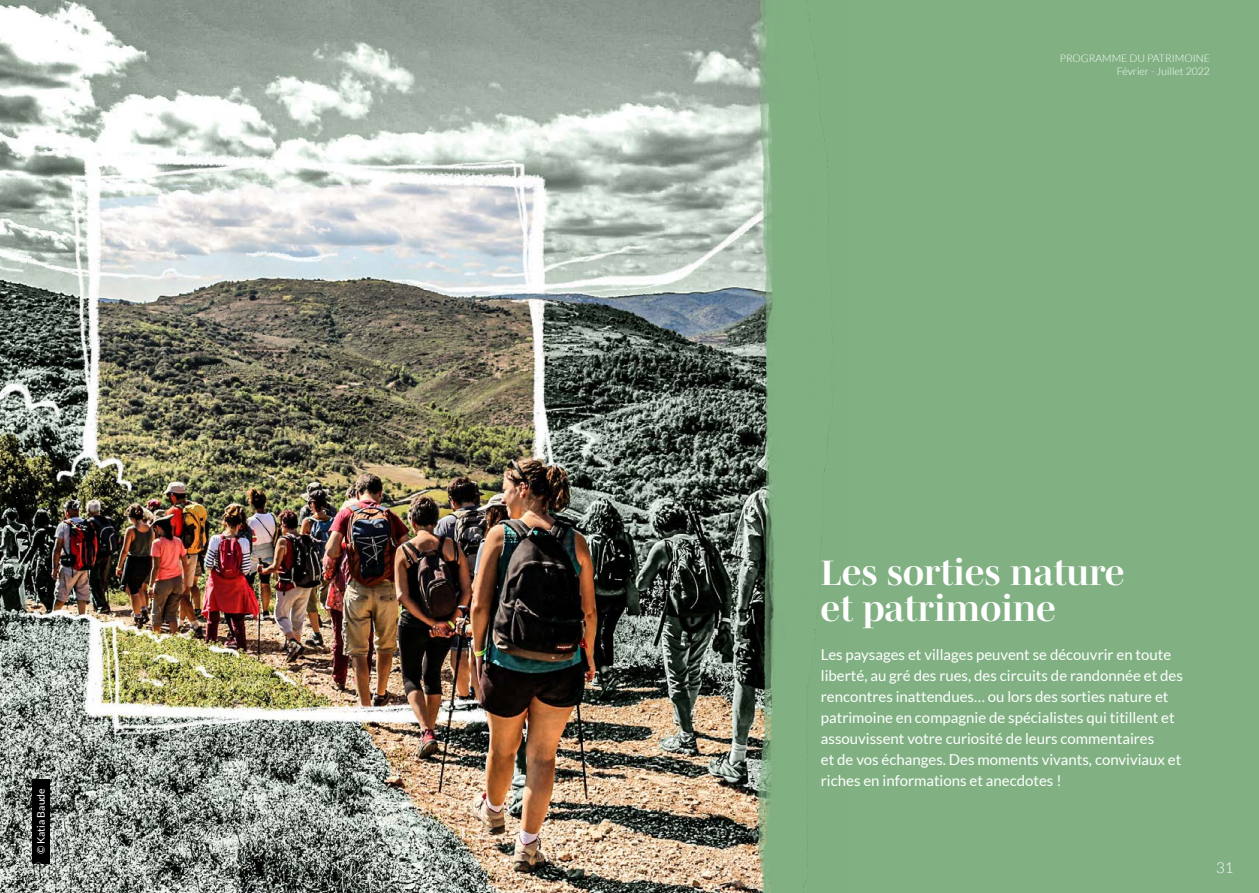
<style>
.page{position:relative;width:1259px;height:893px;background:#fff}
.page>*{position:absolute;margin:0;border:0;box-sizing:border-box;transform-origin:0 0}
.t1{font:700 36px/36px "Mencken Std Head";color:#fff}
.t2{font:15px/21px "Lato";color:#fff}
.t3{font:300 15px "Lato";color:#fff}
.t4{font:300 10.5px/12.6px "Lato";color:#fff;text-align:right}
.t5{font:10.5px "Lato";color:#fff}
</style>
<div class="page">
<img style="left:0;top:0;width:742px;height:893px">
<div style="left:786px;top:0;width:473px;height:893px;background:#81b183"></div>
<div style="left:32px;top:779px;width:17px;height:85px;background:#000"></div>
<img style="left:742px;top:0;width:91px;height:893px">
<p class="t5" style="left:35px;top:854px;width:68px;rotate:-90deg">© Katia Baude</p>
<p class="t4" style="left:1060px;top:52px;width:152px">PROGRAMME DU PATRIMOINE<br>Février - Juillet 2022</p>
<h1 class="t1" style="left:821px;top:554px;width:305px">Les sorties nature et patrimoine</h1>
<p class="t2" style="left:821px;top:644px;width:363px">Les paysages et villages peuvent se découvrir en toute liberté, au gré des rues, des circuits de randonnée et des rencontres inattendues… ou lors des sorties nature et patrimoine en compagnie de spécialistes qui titillent et assouvissent votre curiosité de leurs commentaires<br>et de vos échanges. Des moments vivants, conviviaux et riches en informations et anecdotes !</p>
<p class="t3" style="left:1216px;top:859px;width:19px">31</p>
</div>
